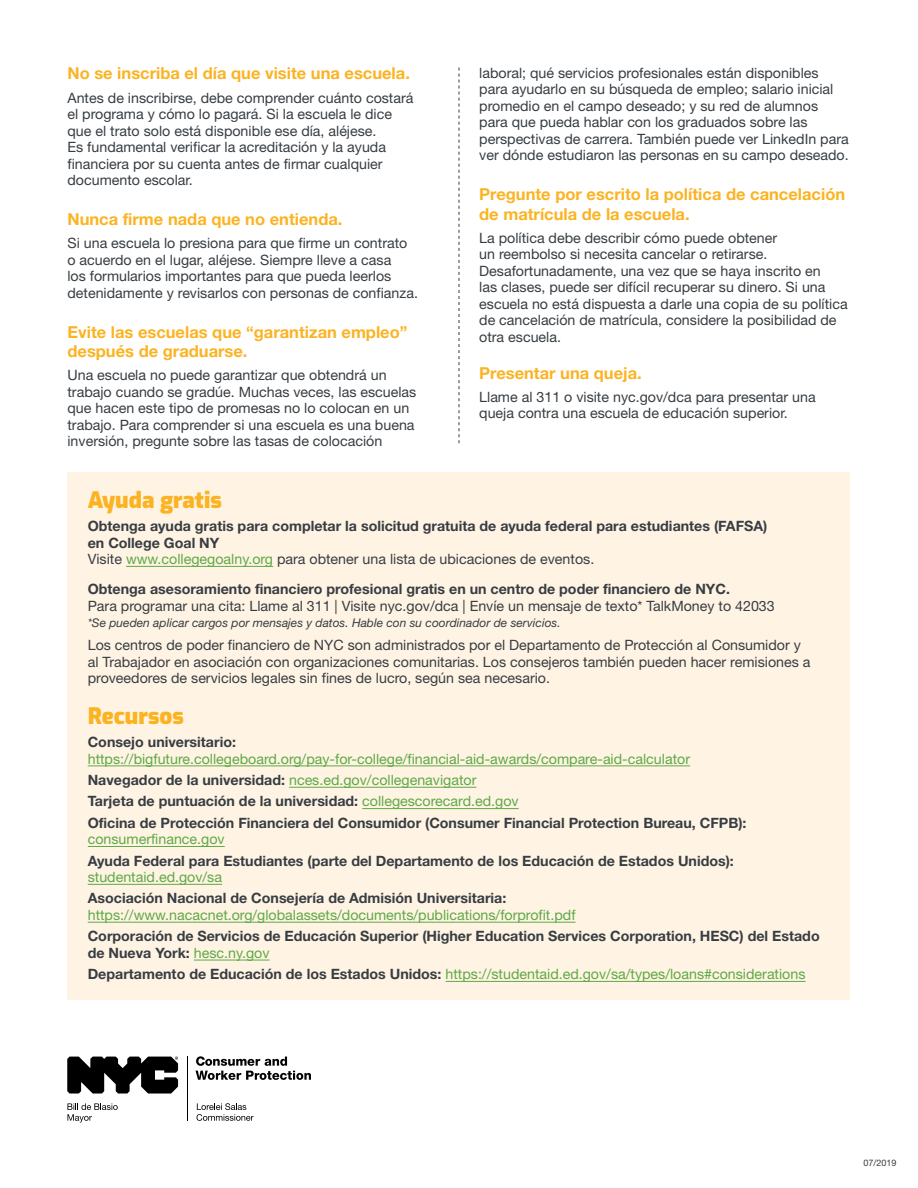
<style>
.page{position:relative;width:918px;height:1188px;background:#fff}
.page>*{position:absolute;margin:0;border:0;box-sizing:border-box;transform-origin:0 0}
.t1{font:900 22.5px "Exo";color:#fcb322}
.t2{font:700 16.5px/19.6px "Helvetica Neue LT Std";color:#fcb322}
.t3{font:14.25px/16.5px "Helvetica Neue LT Std";color:#373d42}
.t4{font:700 14.25px/16.5px "Helvetica Neue LT Std";color:#373d42}
.t5{font:14.25px/21.3px "Helvetica Neue LT Std";color:#5ea945}
.t6{font:italic 12px "Helvetica Neue LT Std";color:#373d42}
.t7{font:9px "Helvetica Neue LT Std";color:#373d42}
.s1{font-weight:400}
.s2{font-weight:400;color:#5ea945}
.s3{font-weight:700;color:#373d42}
</style>
<div class="page">
<svg style="left:459px;top:68px;width:1px;height:375px"></svg>
<svg style="left:197px;top:1103px;width:57px;height:18px"></svg>
<svg style="left:67px;top:1103px;width:51px;height:20px"></svg>
<hr style="left:187px;top:1057px;width:1px;height:64px;background:#000">
<svg style="left:196px;top:1056px;width:115px;height:24px"></svg>
<svg style="left:67px;top:1057px;width:111px;height:37px"></svg>
<div style="left:68px;top:472px;width:782px;height:527px;background:#fff4e4"></div>
<hr style="left:126px;top:566px;width:147px;height:1px;background:#5ea945">
<hr style="left:88px;top:766px;width:602px;height:1px;background:#5ea945">
<hr style="left:289px;top:787px;width:187px;height:1px;background:#5ea945">
<hr style="left:362px;top:808px;width:157px;height:1px;background:#5ea945">
<hr style="left:88px;top:846px;width:137px;height:1px;background:#5ea945">
<hr style="left:88px;top:884px;width:134px;height:1px;background:#5ea945">
<hr style="left:88px;top:922px;width:488px;height:1px;background:#5ea945">
<hr style="left:194px;top:960px;width:76px;height:1px;background:#5ea945">
<hr style="left:446px;top:981px;width:360px;height:1px;background:#5ea945">
<p class="t2" style="left:68px;top:63px;width:344px">No se inscriba el día que visite una escuela.</p>
<p class="t3" style="left:68px;top:89px;width:348px">Antes de inscribirse, debe comprender cuánto costará el programa y cómo lo pagará. Si la escuela le dice que el trato solo está disponible ese día, aléjese.<br>Es fundamental verificar la acreditación y la ayuda financiera por su cuenta antes de firmar cualquier documento escolar.</p>
<p class="t2" style="left:68px;top:209px;width:276px">Nunca firme nada que no entienda.</p>
<p class="t3" style="left:68px;top:235px;width:352px">Si una escuela lo presiona para que firme un contrato o acuerdo en el lugar, aléjese. Siempre lleve a casa<br>los formularios importantes para que pueda leerlos detenidamente y revisarlos con personas de confianza.</p>
<p class="t2" style="left:68px;top:321px;width:342px">Evite las escuelas que “garantizan empleo” después de graduarse.</p>
<p class="t3" style="left:68px;top:367px;width:350px">Una escuela no puede garantizar que obtendrá un trabajo cuando se gradúe. Muchas veces, las escuelas que hacen este tipo de promesas no lo colocan en un trabajo. Para comprender si una escuela es una buena inversión, pregunte sobre las tasas de colocación</p>
<p class="t3" style="left:479px;top:64px;width:371px">laboral; qué servicios profesionales están disponibles para ayudarlo en su búsqueda de empleo; salario inicial promedio en el campo deseado; y su red de alumnos para que pueda hablar con los graduados sobre las perspectivas de carrera. También puede ver LinkedIn para ver dónde estudiaron las personas en su campo deseado.</p>
<p class="t2" style="left:479px;top:184px;width:367px">Pregunte por escrito la política de cancelación de matrícula de la escuela.</p>
<p class="t3" style="left:479px;top:229px;width:370px">La política debe describir cómo puede obtener<br>un reembolso si necesita cancelar o retirarse.<br>Desafortunadamente, una vez que se haya inscrito en<br>las clases, puede ser difícil recuperar su dinero. Si una escuela no está dispuesta a darle una copia de su política de cancelación de matrícula, considere la posibilidad de otra escuela.</p>
<p class="t2" style="left:479px;top:363px;width:164px">Presentar una queja.</p>
<p class="t3" style="left:479px;top:388px;width:338px">Llame al 311 o visite nyc.gov/dca para presentar una queja contra una escuela de educación superior.</p>
<h1 class="t1" style="left:88px;top:482px;width:136px">Ayuda gratis</h1>
<p class="t4" style="left:88px;top:517px;width:681px">Obtenga ayuda gratis para completar la solicitud gratuita de ayuda federal para estudiantes (FAFSA) en College Goal NY<br><span class="s1">Visite</span> <span class="s2">www.collegegoalny.org</span> <span class="s1">para obtener una lista de ubicaciones de eventos.</span></p>
<p class="t4" style="left:88px;top:580px;width:644px">Obtenga asesoramiento financiero profesional gratis en un centro de poder financiero de NYC.</p>
<p class="t3" style="left:88px;top:597px;width:689px">Para programar una cita: Llame al 311 | Visite nyc.gov/dca | Envíe un mensaje de texto* TalkMoney to 42033</p>
<p class="t6" style="left:88px;top:616px;width:474px">*Se pueden aplicar cargos por mensajes y datos. Hable con su coordinador de servicios.</p>
<p class="t3" style="left:88px;top:637px;width:724px">Los centros de poder financiero de NYC son administrados por el Departamento de Protección al Consumidor y al Trabajador en asociación con organizaciones comunitarias. Los consejeros también pueden hacer remisiones a proveedores de servicios legales sin fines de lucro, según sea necesario.</p>
<h1 class="t1" style="left:88px;top:698px;width:98px">Recursos</h1>
<p class="t4" style="left:88px;top:733px;width:150px">Consejo universitario:</p>
<p class="t5" style="left:88px;top:748px;width:660px">https://bigfuture.collegeboard.org/pay-for-college/financial-aid-awards/compare-aid-calculator <span class="s3">Navegador de la universidad:</span> nces.ed.gov/collegenavigator<br><span class="s3">Tarjeta de puntuación de la universidad:</span> collegescorecard.ed.gov<br><span class="s3">Oficina de Protección Financiera del Consumidor (Consumer Financial Protection Bureau, CFPB):</span></p>
<p class="t5" style="left:88px;top:828px;width:138px">consumerfinance.gov</p>
<p class="t4" style="left:88px;top:852px;width:648px">Ayuda Federal para Estudiantes (parte del Departamento de los Educación de Estados Unidos):</p>
<p class="t5" style="left:88px;top:866px;width:136px">studentaid.ed.gov/sa</p>
<p class="t4" style="left:88px;top:890px;width:420px">Asociación Nacional de Consejería de Admisión Universitaria:</p>
<p class="t5" style="left:88px;top:904px;width:489px">https://www.nacacnet.org/globalassets/documents/publications/forprofit.pdf</p>
<p class="t4" style="left:88px;top:928px;width:733px">Corporación de Servicios de Educación Superior (Higher Education Services Corporation, HESC) del Estado de Nueva York: <span class="s2">hesc.ny.gov</span></p>
<p class="t5" style="left:88px;top:963px;width:719px"><span class="s3">Departamento de Educación de los Estados Unidos:</span> https://studentaid.ed.gov/sa/types/loans#considerations</p>
<p class="t7" style="left:863px;top:1158px;width:35px">07/2019</p>
</div>
